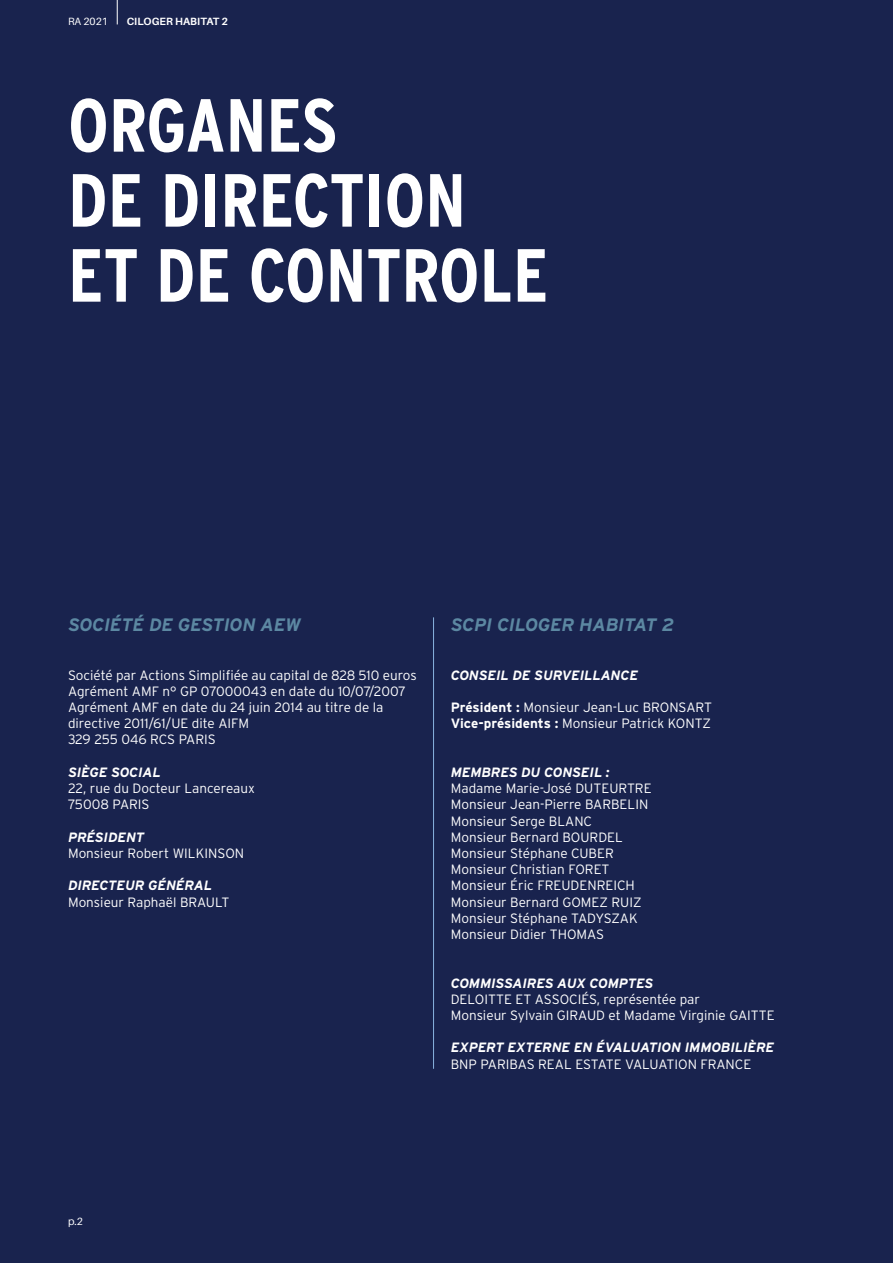
<style>
.page{position:relative;width:893px;height:1263px;background:#19234e}
.page>*{position:absolute;margin:0;border:0;box-sizing:border-box;transform-origin:0 0}
.t1{font:700 75px/75px "Interstate Condensed";color:#fff}
.t2{font:italic 700 18px "Interstate";letter-spacing:-.01em;color:#5c88a2}
.t3{font:300 13.5px/16.2px "Interstate";color:#fff}
.t4{font:italic 700 13.5px "Interstate";letter-spacing:-.01em;color:#fff}
.t5{font:700 10.5px "Aileron";letter-spacing:.01em;color:#fff}
.t6{font:10.5px "Aileron";color:#fff}
.s1{font-weight:700}
</style>
<div class="page">
<hr style="left:433px;top:617px;width:1px;height:452px;background:#89b4e0">
<svg style="left:117px;top:0;width:1px;height:24px"></svg>
<p class="t6" style="left:68px;top:16px;width:41px">RA 2021</p>
<p class="t5" style="left:127px;top:16px;width:103px">CILOGER HABITAT 2</p>
<h1 class="t1" style="left:68px;top:87px;width:482px">ORGANES<br>DE DIRECTION<br>ET DE CONTROLE</h1>
<h2 class="t2" style="left:68px;top:612px;width:234px">SOCIÉTÉ DE GESTION AEW</h2>
<p class="t3" style="left:68px;top:666px;width:350px">Société par Actions Simplifiée au capital de 828 510 euros Agrément AMF n° GP 07000043 en date du 10/07/2007<br>Agrément AMF en date du 24 juin 2014 au titre de la directive 2011/61/UE dite AIFM<br>329 255 046 RCS PARIS</p>
<p class="t4" style="left:68px;top:762px;width:94px">SIÈGE SOCIAL</p>
<p class="t3" style="left:68px;top:779px;width:188px">22, rue du Docteur Lancereaux<br>75008 PARIS</p>
<p class="t4" style="left:68px;top:827px;width:78px">PRÉSIDENT</p>
<p class="t3" style="left:68px;top:844px;width:178px">Monsieur Robert WILKINSON</p>
<p class="t4" style="left:68px;top:876px;width:146px">DIRECTEUR GÉNÉRAL</p>
<p class="t3" style="left:68px;top:893px;width:163px">Monsieur Raphaël BRAULT</p>
<h2 class="t2" style="left:451px;top:612px;width:225px">SCPI CILOGER HABITAT 2</h2>
<p class="t4" style="left:451px;top:665px;width:189px">CONSEIL DE SURVEILLANCE</p>
<p class="t3" style="left:451px;top:698px;width:263px"><span class="s1">Président :</span> Monsieur Jean-Luc BRONSART<br><span class="s1">Vice-présidents :</span> Monsieur Patrick KONTZ</p>
<p class="t4" style="left:451px;top:762px;width:160px">MEMBRES DU CONSEIL :</p>
<p class="t3" style="left:451px;top:779px;width:202px">Madame Marie-José DUTEURTRE<br>Monsieur Jean-Pierre BARBELIN<br>Monsieur Serge BLANC<br>Monsieur Bernard BOURDEL<br>Monsieur Stéphane CUBER<br>Monsieur Christian FORET<br>Monsieur Éric FREUDENREICH<br>Monsieur Bernard GOMEZ RUIZ<br>Monsieur Stéphane TADYSZAK<br>Monsieur Didier THOMAS</p>
<p class="t4" style="left:451px;top:973px;width:204px">COMMISSAIRES AUX COMPTES</p>
<p class="t3" style="left:451px;top:990px;width:326px">DELOITTE ET ASSOCIÉS, représentée par<br>Monsieur Sylvain GIRAUD et Madame Virginie GAITTE</p>
<p class="t4" style="left:451px;top:1038px;width:325px">EXPERT EXTERNE EN ÉVALUATION IMMOBILIÈRE</p>
<p class="t3" style="left:451px;top:1055px;width:302px">BNP PARIBAS REAL ESTATE VALUATION FRANCE</p>
<p class="t6" style="left:68px;top:1215px;width:16px">p.2</p>
</div>
